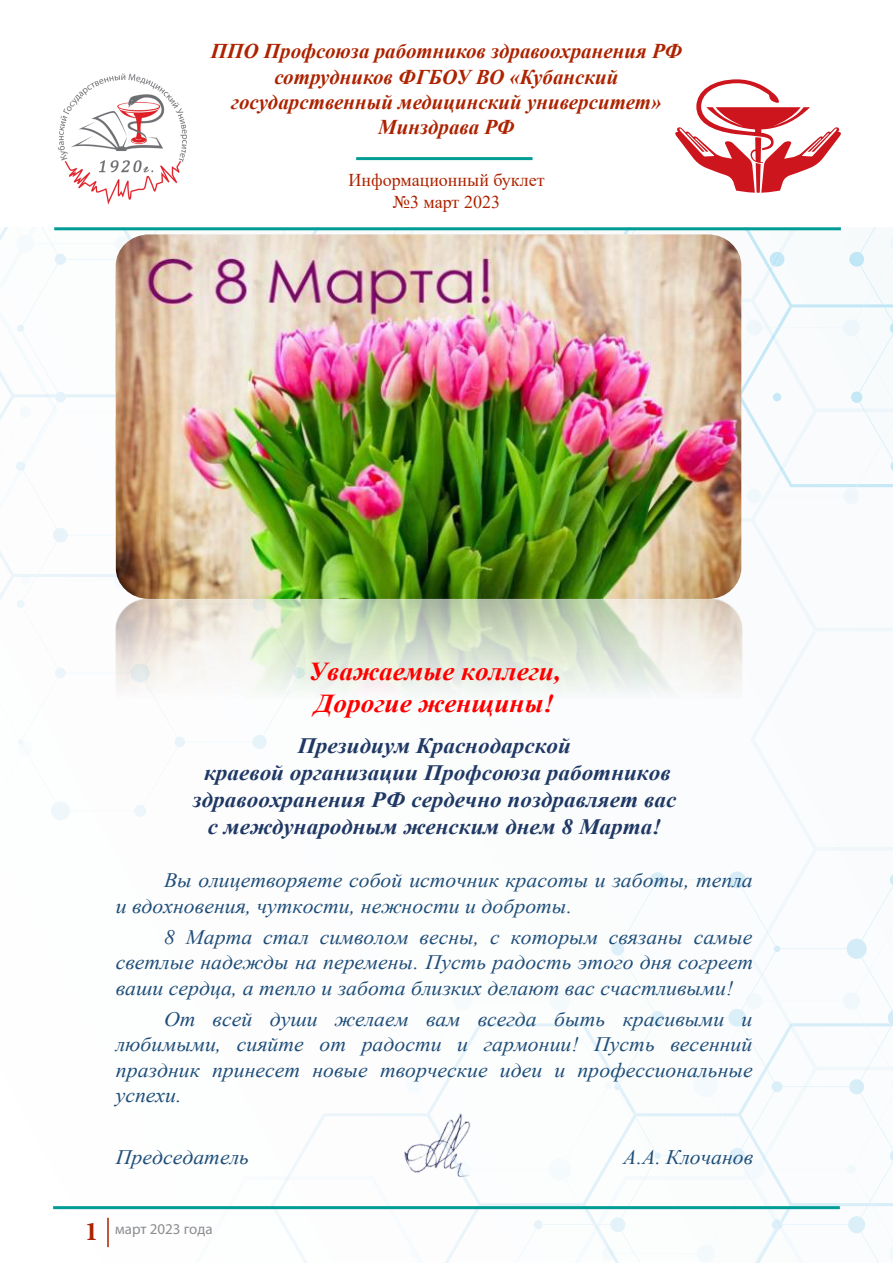
<style>
.page{position:relative;width:893px;height:1263px;background:#fff}
.page>*{position:absolute;margin:0;border:0;box-sizing:border-box;transform-origin:0 0}
.t1{font:700 27px "Minion Pro";color:#ad2300}
.t2{font:italic 700 25.8px/32px "Times New Roman";color:#f00;scale:1.06 1}
.t3{font:italic 700 21.9px/27.2px "Times New Roman";color:#1f3864;text-align:center;scale:1.06 1}
.t4{font:italic 700 21px "Times New Roman";color:#ad2300}
.t5{font:italic 20.55px/25.5px "Times New Roman";color:#1f4e79;text-align:justify;scale:1.06 1}
.t6{font:18px "Times New Roman";color:#ad2300}
.t7{font:15px "Myriad Pro";color:#8b8d90}
</style>
<div class="page">
<img style="left:519px;top:230px;width:17px;height:4px">
<img style="left:627px;top:890px;width:123px;height:128px">
<img style="left:741px;top:948px;width:20px;height:53px">
<img style="left:864px;top:227px;width:12px;height:20px">
<img style="left:31px;top:227px;width:90px;height:170px">
<img style="left:132px;top:230px;width:175px;height:4px">
<img style="left:607px;top:1055px;width:29px;height:58px">
<img style="left:607px;top:1113px;width:131px;height:150px">
<img style="left:738px;top:1076px;width:154px;height:130px">
<img style="left:797px;top:230px;width:67px;height:22px">
<svg style="left:55px;top:667px;width:11px;height:11px"></svg>
<img style="left:53px;top:528px;width:15px;height:14px">
<svg style="left:55px;top:254px;width:11px;height:11px"></svg>
<img style="left:651px;top:1011px;width:13px;height:14px">
<svg style="left:654px;top:1152px;width:7px;height:7px"></svg>
<img style="left:729px;top:1160px;width:15px;height:3px">
<img style="left:743px;top:874px;width:3px;height:12px">
<img style="left:848px;top:1216px;width:5px;height:10px">
<img style="left:849px;top:252px;width:13px;height:15px">
<img style="left:0;top:536px;width:22px;height:38px">
<img style="left:37px;top:243px;width:78px;height:1px">
<img style="left:416px;top:1192px;width:149px;height:71px">
<img style="left:437px;top:1257px;width:24px;height:6px">
<img style="left:437px;top:1023px;width:170px;height:73px">
<img style="left:437px;top:1023px;width:21px;height:55px">
<img style="left:621px;top:1085px;width:15px;height:1px">
<img style="left:565px;top:1088px;width:42px;height:137px">
<img style="left:765px;top:1169px;width:81px;height:1px">
<img style="left:711px;top:1001px;width:50px;height:58px">
<svg style="left:739px;top:1015px;width:7px;height:11px"></svg>
<img style="left:711px;top:1096px;width:38px;height:64px">
<svg style="left:741px;top:1147px;width:4px;height:7px"></svg>
<img style="left:867px;top:423px;width:26px;height:46px">
<img style="left:853px;top:1096px;width:40px;height:69px">
<img style="left:853px;top:1173px;width:40px;height:70px">
<svg style="left:870px;top:1201px;width:3px;height:5px"></svg>
<img style="left:855px;top:254px;width:38px;height:15px">
<img style="left:0;top:310px;width:58px;height:201px">
<img style="left:23px;top:405px;width:33px;height:66px">
<svg style="left:44px;top:392px;width:22px;height:10px"></svg>
<svg style="left:16px;top:461px;width:9px;height:10px"></svg>
<img style="left:0;top:227px;width:37px;height:64px">
<img style="left:416px;top:1254px;width:21px;height:9px">
<svg style="left:285px;top:1176px;width:3px;height:4px"></svg>
<img style="left:387px;top:230px;width:30px;height:4px">
<img style="left:644px;top:1176px;width:169px;height:87px">
<img style="left:750px;top:1180px;width:1px;height:40px">
<img style="left:597px;top:1176px;width:48px;height:52px">
<svg style="left:643px;top:1176px;width:3px;height:4px"></svg>
<svg style="left:591px;top:1224px;width:10px;height:3px"></svg>
<img style="left:560px;top:1227px;width:79px;height:36px">
<img style="left:756px;top:1180px;width:30px;height:52px">
<img style="left:741px;top:302px;width:9px;height:95px">
<img style="left:741px;top:397px;width:40px;height:125px">
<img style="left:641px;top:230px;width:129px;height:72px">
<img style="left:755px;top:247px;width:15px;height:22px">
<img style="left:760px;top:1070px;width:106px;height:93px">
<svg style="left:762px;top:1154px;width:4px;height:7px"></svg>
<img style="left:780px;top:1226px;width:109px;height:37px">
<img style="left:775px;top:1179px;width:4px;height:40px">
<img style="left:751px;top:1179px;width:24px;height:41px">
<svg style="left:772px;top:1219px;width:10px;height:11px"></svg>
<img style="left:750px;top:851px;width:143px;height:126px">
<img style="left:761px;top:930px;width:8px;height:43px">
<img style="left:761px;top:973px;width:132px;height:97px">
<svg style="left:866px;top:1066px;width:3px;height:4px"></svg>
<svg style="left:789px;top:1023px;width:5px;height:6px"></svg>
<img style="left:750px;top:469px;width:143px;height:382px">
<svg style="left:780px;top:466px;width:4px;height:7px"></svg>
<img style="left:770px;top:230px;width:27px;height:35px">
<svg style="left:768px;top:252px;width:12px;height:17px"></svg>
<img style="left:771px;top:252px;width:11px;height:14px">
<img style="left:750px;top:269px;width:143px;height:143px">
<svg style="left:851px;top:391px;width:15px;height:21px"></svg>
<svg style="left:771px;top:327px;width:10px;height:13px"></svg>
<svg style="left:20px;top:574px;width:15px;height:11px"></svg>
<img style="left:16px;top:234px;width:18px;height:19px">
<svg style="left:18px;top:739px;width:10px;height:16px"></svg>
<svg style="left:19px;top:406px;width:12px;height:12px"></svg>
<img style="left:115px;top:236px;width:10px;height:15px">
<svg style="left:121px;top:230px;width:11px;height:13px"></svg>
<img style="left:114px;top:577px;width:10px;height:12px">
<svg style="left:114px;top:571px;width:4px;height:6px"></svg>
<img style="left:115px;top:404px;width:1px;height:16px">
<svg style="left:307px;top:230px;width:16px;height:4px"></svg>
<svg style="left:410px;top:1249px;width:8px;height:9px"></svg>
<svg style="left:602px;top:1247px;width:13px;height:13px"></svg>
<img style="left:565px;top:1158px;width:6px;height:22px">
<svg style="left:604px;top:1081px;width:17px;height:9px"></svg>
<img style="left:746px;top:993px;width:16px;height:16px">
<img style="left:696px;top:1244px;width:19px;height:19px">
<img style="left:744px;top:1159px;width:21px;height:21px">
<img style="left:843px;top:992px;width:17px;height:18px">
<img style="left:747px;top:489px;width:14px;height:14px">
<img style="left:746px;top:320px;width:16px;height:16px">
<svg style="left:846px;top:1164px;width:10px;height:10px"></svg>
<img style="left:843px;top:488px;width:16px;height:16px">
<img style="left:843px;top:319px;width:17px;height:17px">
<img style="left:890px;top:237px;width:3px;height:13px">
<img style="left:57px;top:73px;width:130px;height:132px">
<svg style="left:675px;top:79px;width:166px;height:114px"></svg>
<hr style="left:53px;top:1206px;width:787px;height:3px;background:#009c95">
<hr style="left:107px;top:1218px;width:2px;height:29px;background:#ad2300">
<hr style="left:54px;top:227px;width:787px;height:3px;background:#009c95">
<hr style="left:356px;top:157px;width:177px;height:3px;background:#009c95">
<img style="left:115px;top:598px;width:628px;height:367px">
<img style="left:116px;top:234px;width:625px;height:365px;border-radius:32px">
<img style="left:389px;top:1096px;width:92px;height:96px">
<p class="t4" style="left:211px;top:37px;width:473px">ППО Профсоюза работников здравоохранения РФ</p>
<p class="t4" style="left:274px;top:62px;width:346px">сотрудников ФГБОУ ВО «Кубанский</p>
<p class="t4" style="left:231px;top:87px;width:432px">государственный медицинский университет»</p>
<p class="t4" style="left:378px;top:112px;width:138px">Минздрава РФ</p>
<p class="t6" style="left:348px;top:168px;width:198px">Информационный буклет</p>
<p class="t6" style="left:393px;top:189px;width:109px">№3 март 2023</p>
<p class="t2" style="left:308px;top:655px;width:240px">Уважаемые коллеги,<br>Дорогие женщины!</p>
<p class="t3" style="left:193px;top:731px;width:458px">Президиум Краснодарской<br>краевой организации Профсоюза работников здравоохранения РФ сердечно поздравляет вас с международным женским днем 8 Марта!</p>
<p class="t5" style="left:116px;top:867px;width:602px;text-indent:48px">Вы олицетворяете собой источник красоты и заботы, тепла и вдохновения, чуткости, нежности и доброты.</p>
<p class="t5" style="left:116px;top:923px;width:603px;text-indent:48px">8 Марта стал символом весны, с которым связаны самые светлые надежды на перемены. Пусть радость этого дня согреет ваши сердца, а тепло и забота близких делают вас счастливыми!</p>
<p class="t5" style="left:116px;top:1005px;width:602px;text-indent:48px">От всей души желаем вам всегда быть красивыми и любимыми, сияйте от радости и гармонии! Пусть весенний праздник принесет новые творческие идеи и профессиональные успехи.</p>
<p class="t5" style="left:116px;top:1143px;width:127px">Председатель</p>
<p class="t5" style="left:623px;top:1143px;width:124px">А.А. Клочанов</p>
<p class="t1" style="left:85px;top:1212px;width:15px">1</p>
<p class="t7" style="left:115px;top:1220px;width:99px">март 2023 года</p>
</div>
